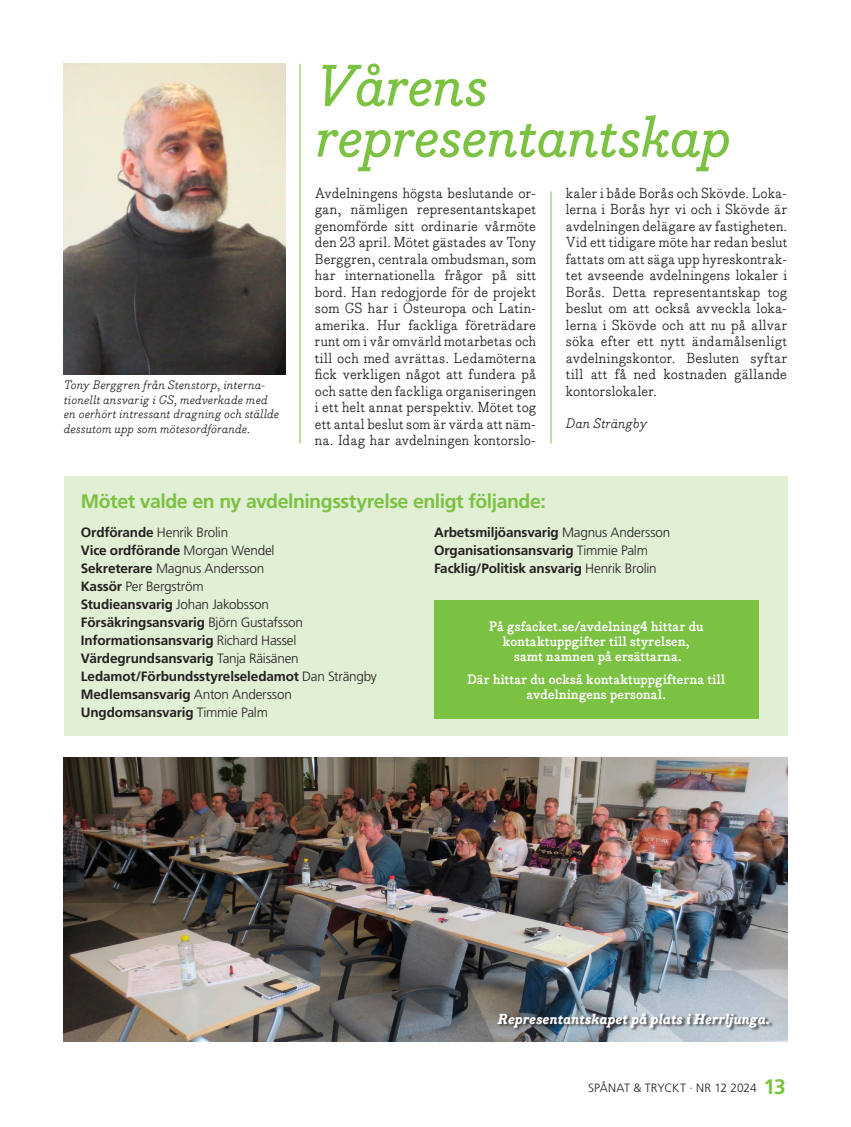
<style>
.page{position:relative;width:851px;height:1127px;background:#fff}
.page>*{position:absolute;margin:0;border:0;box-sizing:border-box;transform-origin:0 0}
.t1{font:italic 500 57px/51px "Bodoni Egyptian Pro";letter-spacing:-.005em;color:#7bc142}
.t2{font:700 19.5px "Frutiger LT Std";letter-spacing:-.025em;color:#7bc142}
.t3{font:14.25px/16.5px "Bodoni Egyptian Pro";letter-spacing:.01em;color:#231f20;text-align:justify}
.t4{font:italic 800 14.25px "Bodoni Egyptian Pro";color:#fff}
.t5{font:700 13.5px/18px "Frutiger LT Std";letter-spacing:-.01em;color:#231f20}
.t6{font:700 13.5px/15px "Bodoni Egyptian Pro";letter-spacing:.01em;color:#fff;text-align:center}
.t7{font:italic 13.5px "Bodoni Egyptian Pro";letter-spacing:.02em;color:#231f20}
.t8{font:italic 12px/14.4px "Bodoni Egyptian Pro";letter-spacing:.02em;color:#231f20}
.t9{font:300 12px "Frutiger LT Std";letter-spacing:-.01em;color:#231f20}
.s1{font-weight:300}
.s2{font-weight:700;font-size:21px;color:#7bc142}
</style>
<div class="page">
<hr style="left:299px;top:64px;width:1px;height:379px;background:#7bc142">
<hr style="left:550px;top:191px;width:1px;height:252px;background:#7bc142">
<img style="left:64px;top:757px;width:723px;height:285px">
<div style="left:64px;top:476px;width:723px;height:260px;background:#e1efd4"></div>
<div style="left:434px;top:601px;width:324px;height:118px;background:#7bc142"></div>
<img style="left:64px;top:64px;width:221px;height:310px">
<div style="left:498px;top:1013px;width:275px;height:19px;background:#231f20;opacity:.75"></div>
<p class="t8" style="left:64px;top:379px;width:217px">Tony Berggren från Stenstorp, interna&shy;tionellt ansvarig i GS, medverkade med en oerhört intressant dragning och ställde dessutom upp som mötesordförande.</p>
<h1 class="t1" style="left:315px;top:63px;width:417px">Vårens representantskap</h1>
<p class="t3" style="left:315px;top:185px;width:223px">Avdelningens högsta beslutande or&shy;gan, nämligen representantskapet genomförde sitt ordinarie vårmöte den 23 april. Mötet gästades av Tony Berggren, centrala ombudsman, som har internationella frågor på sitt bord. Han redogjorde för de projekt som GS har i Östeuropa och Latin&shy;amerika. Hur fackliga företrädare runt om i vår omvärld motarbetas och till och med avrättas. Ledamöterna fick verkligen något att fundera på och satte den fackliga organiseringen i ett helt annat perspektiv. Mötet tog ett antal beslut som är värda att näm&shy;na. Idag har avdelningen kontorslo-</p>
<p class="t3" style="left:566px;top:185px;width:223px">kaler i både Borås och Skövde. Loka&shy;lerna i Borås hyr vi och i Skövde är avdelningen delägare av fastigheten.<br>Vid ett tidigare möte har redan beslut fattats om att säga upp hyreskontrak&shy;tet avseende avdelningens lokaler i Borås. Detta representantskap tog beslut om att också avveckla loka&shy;lerna i Skövde och att nu på allvar söka efter ett nytt ändamålsenligt avdelningskontor. Besluten syftar till att få ned kostnaden gällande kontorslokaler.</p>
<p class="t7" style="left:566px;top:415px;width:83px">Dan Strängby</p>
<h2 class="t2" style="left:81px;top:490px;width:466px">Mötet valde en ny avdelningsstyrelse enligt följande:</h2>
<p class="t5" style="left:434px;top:524px;width:238px">Arbetsmiljöansvarig <span class="s1">Magnus Andersson<br></span>Organisationsansvarig <span class="s1">Timmie Palm<br></span>Facklig/Politisk ansvarig <span class="s1">Henrik Brolin</span></p>
<p class="t5" style="left:81px;top:524px;width:297px">Ordförande <span class="s1">Henrik Brolin<br></span>Vice ordförande <span class="s1">Morgan Wendel<br></span>Sekreterare <span class="s1">Magnus Andersson<br></span>Kassör <span class="s1">Per Bergström<br></span>Studieansvarig <span class="s1">Johan Jakobsson </span>Försäkringsansvarig <span class="s1">Björn Gustafsson </span>Informationsansvarig <span class="s1">Richard Hassel </span>Värdegrundsansvarig <span class="s1">Tanja Räisänen </span>Ledamot/Förbundsstyrelseledamot <span class="s1">Dan Strängby </span>Medlemsansvarig <span class="s1">Anton Andersson </span>Ungdomsansvarig <span class="s1">Timmie Palm</span></p>
<p class="t6" style="left:489px;top:619px;width:216px">På gsfacket.se/avdelning4 hittar du kontaktuppgifter till styrelsen, samt namnen på ersättarna.</p>
<p class="t6" style="left:467px;top:672px;width:259px">Där hittar du också kontaktuppgifterna till avdelningens personal.</p>
<p class="t4" style="left:497px;top:1010px;width:274px">Representantskapet på plats i Herrljunga.</p>
<p class="t9" style="left:588px;top:1081px;width:199px">SPÅNAT &amp; TRYCKT · NR 12 2024 <span class="s2">13</span></p>
</div>
